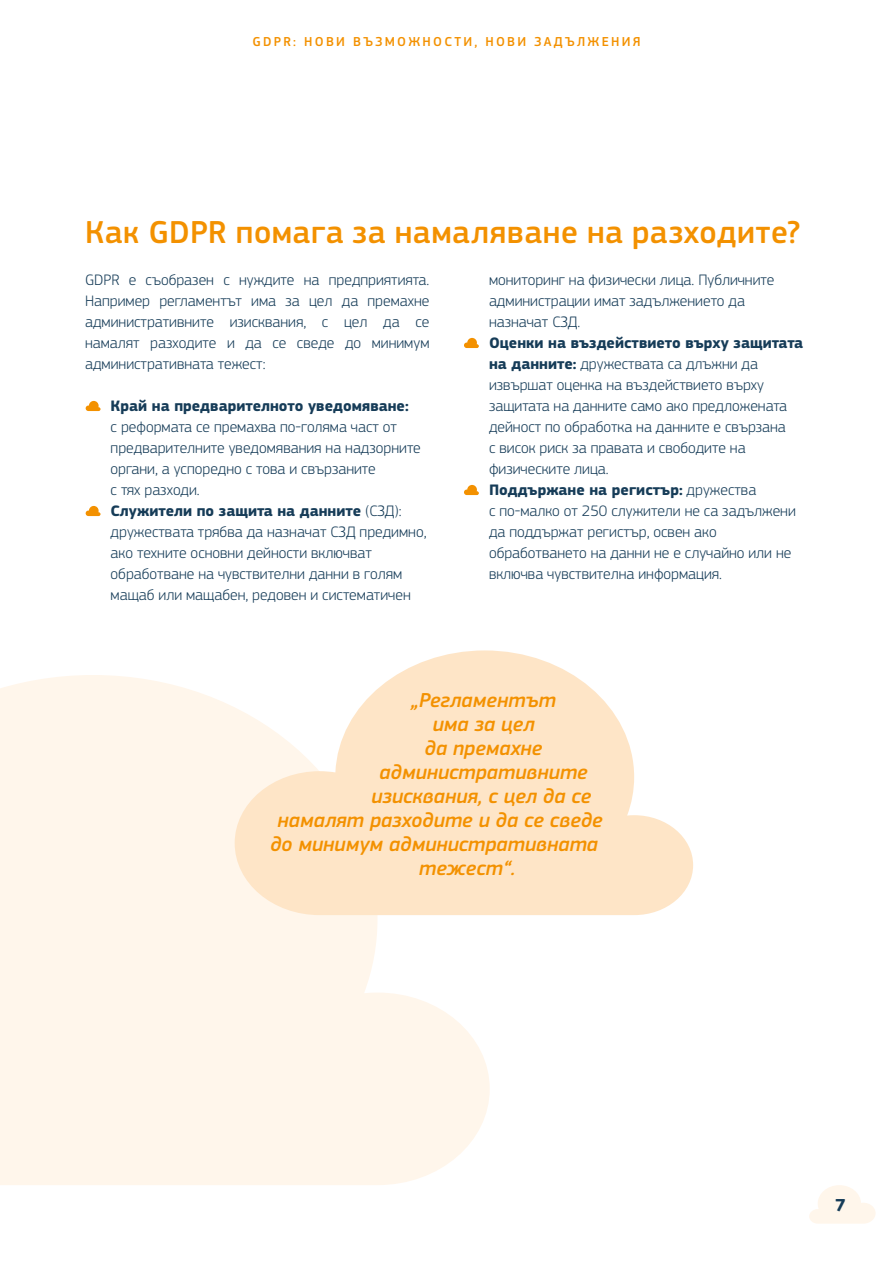
<style>
.page{position:relative;width:893px;height:1263px;background:#fff}
.page>*{position:absolute;margin:0;border:0;box-sizing:border-box;transform-origin:0 0}
.Title_2{font:500 33px "EC Square Sans Pro";letter-spacing:.015em;color:#f39100}
.t1{font:italic 500 21px "EC Square Sans Pro";color:#f39100}
.t2{font:700 18px "EC Square Sans Pro";color:#163c58}
.Body{font:300 15.75px/21px "EC Square Sans Pro";color:#163c58}
.t3{font:500 13.5px "EC Square Sans Pro";letter-spacing:.17em;color:#f39100}
.s1{font-weight:700}
</style>
<div class="page">
<svg style="left:809px;top:1185px;width:67px;height:39px"></svg>
<svg style="left:0;top:675px;width:490px;height:510px;background:#fef6ec"></svg>
<svg style="left:235px;top:650px;width:458px;height:265px;fill:#fee5c7"></svg>
<svg style="left:86px;top:401px;width:15px;height:10px"></svg>
<svg style="left:86px;top:506px;width:15px;height:10px"></svg>
<svg style="left:464px;top:338px;width:15px;height:10px"></svg>
<svg style="left:464px;top:485px;width:15px;height:10px"></svg>
<p class="t3" style="left:252px;top:34px;width:390px">GDPR: НОВИ ВЪЗМОЖНОСТИ, НОВИ ЗАДЪЛЖЕНИЯ</p>
<h2 class="Title_2" style="left:85px;top:213px;width:717px">Как GDPR помага за намаляване на разходите?</h2>
<p class="Body" style="left:85px;top:269px;width:346px;text-align:justify">GDPR е съобразен с нуждите на предприятията.<br>Например регламентът има за цел да премахне административните изисквания, с цел да се намалят разходите и да се сведе до минимум административната тежест:</p>
<p class="Body" style="left:111px;top:395px;width:312px"><span class="s1">Край на предварителното уведомяване:<br></span>с реформата се премахва по-голяма част от предварителните уведомявания на надзорните органи, а успоредно с това и свързаните<br>с тях разходи.</p>
<p class="Body" style="left:111px;top:500px;width:317px"><span class="s1">Служители по защита на данните</span> (СЗД): дружествата трябва да назначат СЗД предимно, ако техните основни дейности включват обработване на чувствителни данни в голям мащаб или мащабен, редовен и систематичен</p>
<p class="Body" style="left:489px;top:269px;width:287px">мониторинг на физически лица. Публичните администрации имат задължението да назначат СЗД.</p>
<p class="Body" style="left:489px;top:332px;width:316px"><span class="s1">Оценки на въздействието върху защитата на данните:</span> дружествата са длъжни да извършат оценка на въздействието върху защитата на данните само ако предложената дейност по обработка на данните е свързана<br>с висок риск за правата и свободите на физическите лица.</p>
<p class="Body" style="left:489px;top:479px;width:308px"><span class="s1">Поддържане на регистър:</span> дружества<br>с по-малко от 250 служители не са задължени да поддържат регистър, освен ако обработването на данни не е случайно или не включва чувствителна информация.</p>
<h2 class="t1" style="left:411px;top:687px;width:146px">„Регламентът</h2>
<h2 class="t1" style="left:433px;top:711px;width:104px">има за цел</h2>
<h2 class="t1" style="left:425px;top:735px;width:119px">да премахне</h2>
<h2 class="t1" style="left:380px;top:759px;width:210px">административните</h2>
<h2 class="t1" style="left:371px;top:783px;width:222px">изисквания, с цел да се</h2>
<h2 class="t1" style="left:278px;top:807px;width:327px">намалят разходите и да се сведе</h2>
<h2 class="t1" style="left:270px;top:831px;width:329px">до минимум административната</h2>
<h2 class="t1" style="left:419px;top:855px;width:98px">тежест“.</h2>
<p class="t2" style="left:835px;top:1194px;width:12px">7</p>
</div>
